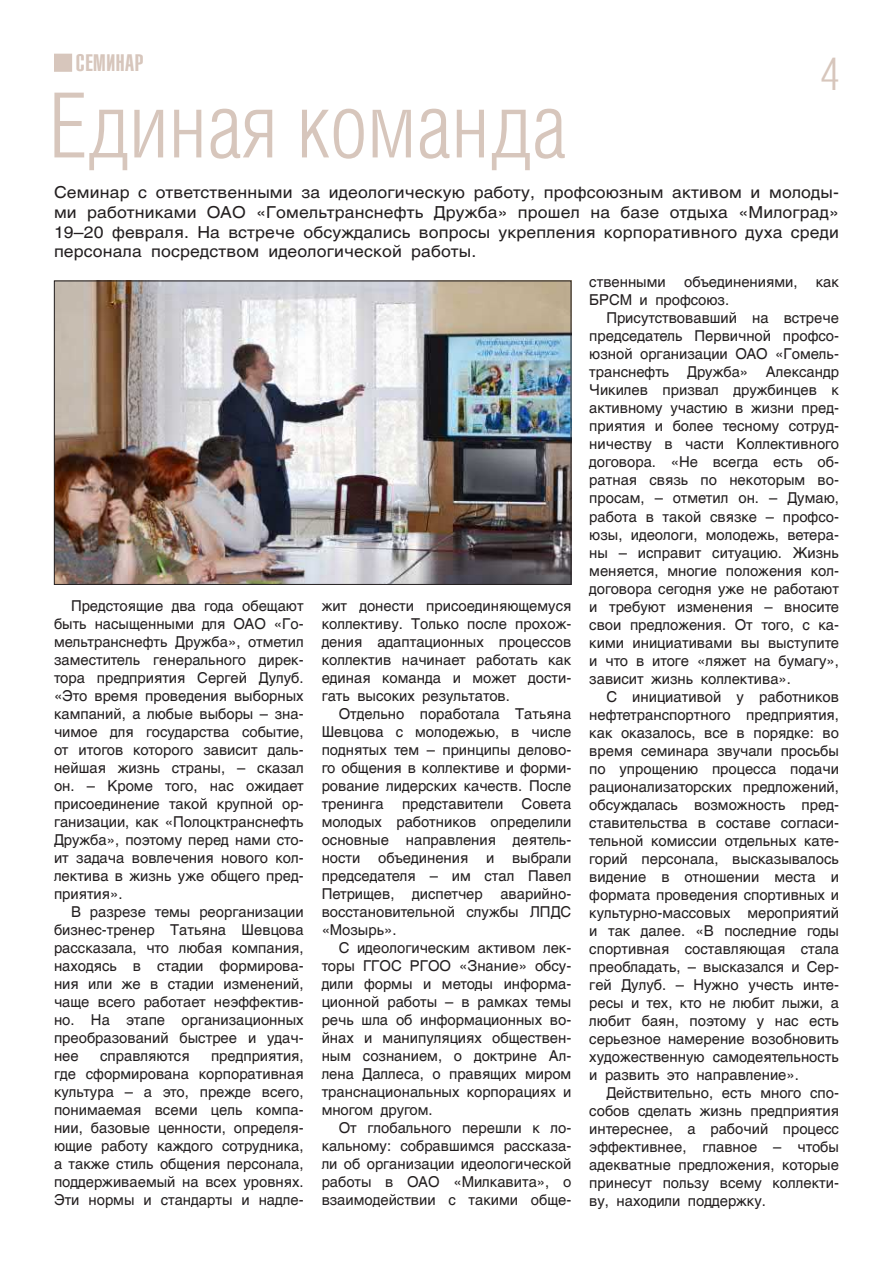
<style>
.page{position:relative;width:893px;height:1263px;background:#fff}
.page>*{position:absolute;margin:0;border:0;box-sizing:border-box;transform-origin:0 0}
.t1{font:300 90px "Helios Cond";color:#d7c6bc}
.t2{font:300 45px "Helios Cond";color:#d7c6bc}
.t3{font:23.55px "Helios Ultra Compressed";letter-spacing:.02em;color:#d7c6bc;scale:1.15 1}
.t4{font:16.5px/19.8px "AG Helvetica Cyr Roman";letter-spacing:.01em;color:#231f20;text-align:justify;scale:1.07 1}
.t5{font:15px/18px "AG Helvetica Cyr Roman";color:#231f20;text-align:justify}
</style>
<div class="page">
<div style="left:54px;top:54px;width:18px;height:18px;background:#d7c6bc"></div>
<img style="left:56px;top:283px;width:513px;height:300px">
<div style="left:54px;top:281px;width:517px;height:304px;border:1px solid #231f20"></div>
<p class="t3" style="left:76px;top:49px;width:61px">СЕМИНАР</p>
<p class="t1" style="left:49px;top:77px;width:519px">Единая команда</p>
<p class="t4" style="left:54px;top:182px;width:735px">Семинар с ответственными за идеологическую работу, профсоюзным активом и молоды&shy;ми работниками ОАО «Гомельтранснефть Дружба» прошел на базе отдыха «Милоград» 19–20 февраля. На встрече обсуждались вопросы укрепления корпоративного духа среди персонала посредством идеологической работы.</p>
<p class="t2" style="left:820px;top:49px;width:21px">4</p>
<p class="t5" style="left:54px;top:596px;width:251px;text-indent:17px">Предстоящие два года обещают быть насыщенными для ОАО «Го&shy;мельтранснефть Дружба», отметил заместитель генерального дирек&shy;тора предприятия Сергей Дулуб. «Это время проведения выборных кампаний, а любые выборы – зна&shy;чимое для государства событие, от итогов которого зависит даль&shy;нейшая жизнь страны, – сказал он. – Кроме того, нас ожидает присоединение такой крупной ор&shy;ганизации, как «Полоцктранснефть Дружба», поэтому перед нами сто&shy;ит задача вовлечения нового кол&shy;лектива в жизнь уже общего пред&shy;приятия».</p>
<p class="t5" style="left:54px;top:902px;width:251px;text-indent:17px">В разрезе темы реорганизации бизнес-тренер Татьяна Шевцова рассказала, что любая компания, находясь в стадии формирова&shy;ния или же в стадии изменений, чаще всего работает неэффектив&shy;но. На этапе организационных преобразований быстрее и удач&shy;нее</p>
<p class="t5" style="left:54px;top:1046px;width:251px;text-indent:157px">предприятия, где сформирована корпоративная культура – а это, прежде всего, понимаемая всеми цель компа&shy;нии, базовые ценности, определя&shy;ющие работу каждого сотрудника, а также стиль общения персонала, поддерживаемый на всех уровнях.<br>Эти нормы и стандарты и надле-</p>
<p class="t5" style="left:100px;top:1046px;width:91px">справляются</p>
<p class="t5" style="left:322px;top:596px;width:251px">жит донести присоединяющемуся коллективу. Только после прохож&shy;дения адаптационных процессов коллектив начинает работать как единая команда и может дости&shy;гать высоких результатов.</p>
<p class="t5" style="left:322px;top:704px;width:251px;text-indent:17px">Отдельно поработала Татьяна Шевцова с молодежью, в числе поднятых тем – принципы делово&shy;го общения в коллективе и форми&shy;рование лидерских качеств. После тренинга представители Совета молодых работников определили основные направления деятель&shy;ности объединения и выбрали председателя – им стал Павел Петрищев, диспетчер аварийно&shy;восстановительной службы ЛПДС «Мозырь».</p>
<p class="t5" style="left:322px;top:938px;width:251px;text-indent:17px">С идеологическим активом лек&shy;торы ГГОС РГОО «Знание» обсу&shy;дили формы и методы информа&shy;ционной работы – в рамках темы речь шла об информационных во&shy;йнах и манипуляциях обществен&shy;ным сознанием, о доктрине Ал&shy;лена Даллеса, о правящих миром транснациональных корпорациях и многом другом.</p>
<p class="t5" style="left:322px;top:1118px;width:251px;text-indent:17px">От глобального перешли к ло&shy;кальному: собравшимся рассказа&shy;ли об организации идеологической работы в ОАО «Милкавита», о взаимодействии с такими обще-</p>
<p class="t5" style="left:589px;top:273px;width:251px">ственными объединениями, как<br>БРСМ и профсоюз.</p>
<p class="t5" style="left:589px;top:309px;width:251px;text-indent:17px">Присутствовавший на встрече председатель Первичной профсо&shy;юзной организации ОАО «Гомель&shy;транснефть Дружба» Александр Чикилев призвал дружбинцев к активному участию в жизни пред&shy;приятия и более тесному сотруд&shy;ничеству в части Коллективного договора. «Не всегда есть об&shy;ратная связь по некоторым во&shy;просам, – отметил он. – Думаю, работа в такой связке – профсо&shy;юзы, идеологи, молодежь, ветера&shy;ны – исправит ситуацию. Жизнь меняется, многие положения кол&shy;договора сегодня уже не работают и требуют изменения – вносите свои предложения. От того, с ка&shy;кими инициативами вы выступите и что в итоге «ляжет на бумагу», зависит жизнь коллектива».</p>
<p class="t5" style="left:589px;top:687px;width:251px;text-indent:17px">С инициативой у работников нефтетранспортного предприятия, как оказалось, все в порядке: во время семинара звучали просьбы по упрощению процесса подачи рационализаторских предложений, обсуждалась возможность пред&shy;ставительства в составе согласи&shy;тельной комиссии отдельных кате&shy;горий персонала, высказывалось видение в отношении места и формата проведения спортивных и культурно-массовых мероприятий и так далее. «В последние годы спортивная составляющая стала преобладать, – высказался и Сер&shy;гей Дулуб. – Нужно учесть инте&shy;ресы и тех, кто не любит лыжи, а любит баян, поэтому у нас есть серьезное намерение возобновить художественную самодеятельность и развить это направление».</p>
<p class="t5" style="left:589px;top:1083px;width:251px;text-indent:17px">Действительно, есть много спо&shy;собов сделать жизнь предприятия интереснее, а рабочий процесс эффективнее, главное – чтобы адекватные предложения, которые принесут пользу всему коллекти&shy;ву, находили поддержку.</p>
</div>
